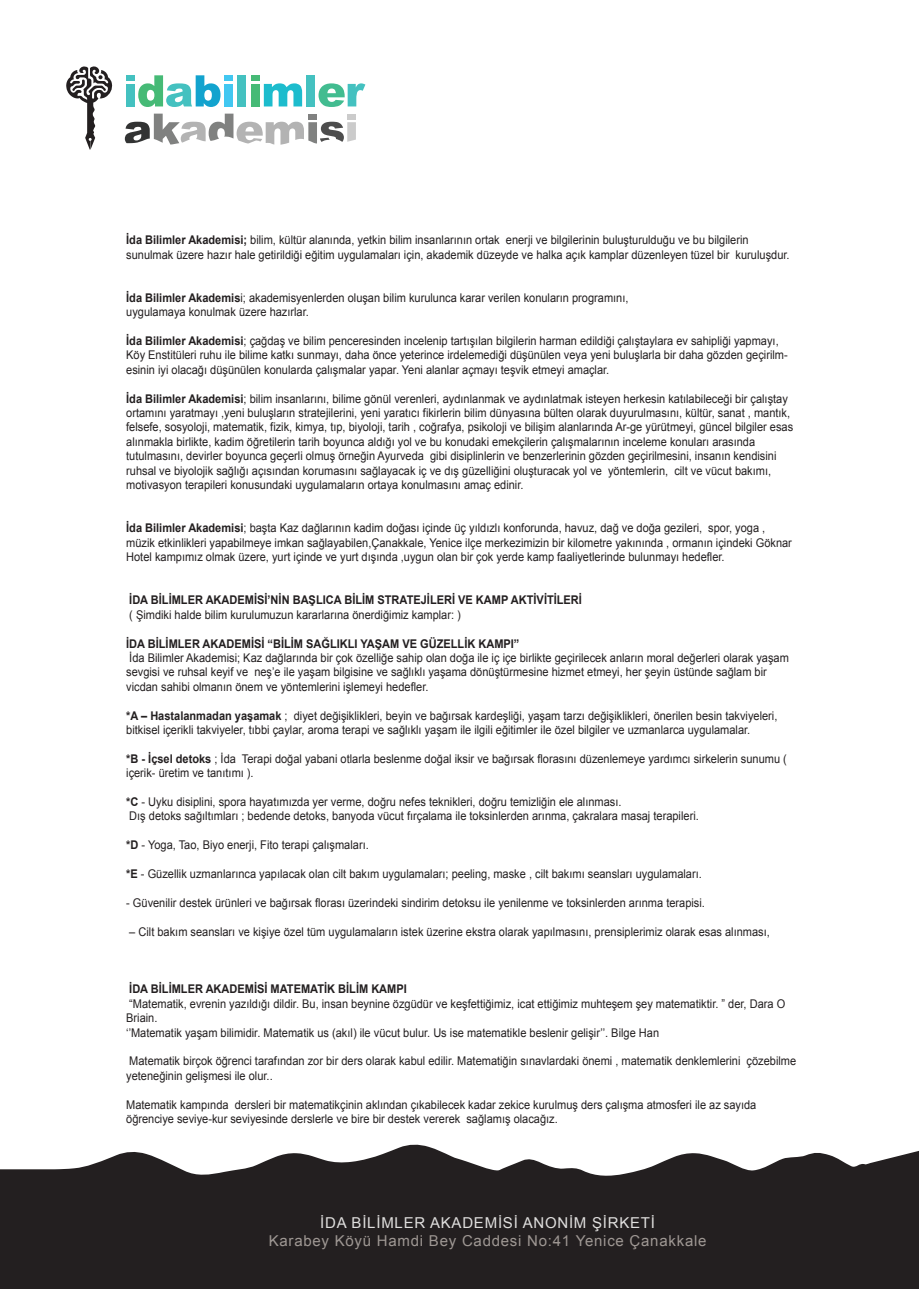
<style>
.page{position:relative;width:919px;height:1289px;background:#fff}
.page>*{position:absolute;margin:0;border:0;box-sizing:border-box;transform-origin:0 0}
.t1{font:15px "Arial";letter-spacing:.05em;color:#9e9793}
.t2{font:15px "Arial";letter-spacing:.05em;color:#e0dfde}
.t3{font:12px/14.4px "Arial";color:#231f20;scale:.92 1}
.t4{font:700 12px "Arial";color:#231f20;scale:.92 1}
.s1{font-weight:700}
</style>
<div class="page">
<svg style="left:0;top:1144px;width:918px;height:144px;background:#3e3b3b"></svg>
<div style="left:126px;top:84px;width:9px;height:22px;background:#44c1c0"></div>
<div style="left:126px;top:75px;width:9px;height:6px;background:#44c1c0"></div>
<svg style="left:138px;top:75px;width:82px;height:32px"></svg>
<div style="left:224px;top:75px;width:8px;height:6px;background:#41c7f1"></div>
<div style="left:224px;top:84px;width:8px;height:22px;background:#41c7f1"></div>
<div style="left:237px;top:75px;width:9px;height:31px;background:#44c1c0"></div>
<div style="left:251px;top:84px;width:8px;height:22px;background:#46ba76"></div>
<div style="left:251px;top:75px;width:8px;height:6px;background:#46ba76"></div>
<svg style="left:264px;top:83px;width:38px;height:23px"></svg>
<div style="left:306px;top:75px;width:9px;height:31px;background:#44c1c0"></div>
<svg style="left:318px;top:83px;width:47px;height:24px"></svg>
<svg style="left:125px;top:114px;width:231px;height:31px"></svg>
<div style="left:347px;top:114px;width:9px;height:5px;background:#cbcbcb"></div>
<svg style="left:66px;top:66px;width:47px;height:84px"></svg>
<p class="t3" style="left:126px;top:233px;width:722px"><span class="s1">İda Bilimler Akademisi;</span> bilim, kültür alanında, yetkin bilim insanlarının ortak enerji ve bilgilerinin buluşturulduğu ve bu bilgilerin sunulmak üzere hazır hale getirildiği eğitim uygulamaları için, akademik düzeyde ve halka açık kamplar düzenleyen tüzel bir kuruluşdur.</p>
<p class="t3" style="left:126px;top:290px;width:547px"><span class="s1">İda Bilimler Akademis</span>i; akademisyenlerden oluşan bilim kurulunca karar verilen konuların programını, uygulamaya konulmak üzere hazırlar.</p>
<p class="t3" style="left:126px;top:334px;width:720px"><span class="s1">İda Bilimler Akademisi</span>; çağdaş ve bilim penceresinden incelenip tartışılan bilgilerin harman edildiği çalıştaylara ev sahipliği yapmayı,<br>Köy Enstitüleri ruhu ile bilime katkı sunmayı, daha önce yeterince irdelemediği düşünülen veya yeni buluşlarla bir daha gözden geçirilm&shy;esinin iyi olacağı düşünülen konularda çalışmalar yapar. Yeni alanlar açmayı teşvik etmeyi amaçlar.</p>
<p class="t3" style="left:126px;top:391px;width:726px"><span class="s1">İda Bilimler Akademisi</span>; bilim insanlarını, bilime gönül verenleri, aydınlanmak ve aydınlatmak isteyen herkesin katılabileceği bir çalıştay ortamını yaratmayı ,yeni buluşların stratejilerini, yeni yaratıcı fikirlerin bilim dünyasına bülten olarak duyurulmasını, kültür, sanat , mantık, felsefe, sosyoloji, matematik, fizik, kimya, tıp, biyoloji, tarih , coğrafya, psikoloji ve bilişim alanlarında Ar-ge yürütmeyi, güncel bilgiler esas alınmakla birlikte, kadim öğretilerin tarih boyunca aldığı yol ve bu konudaki emekçilerin çalışmalarının inceleme konuları arasında tutulmasını, devirler boyunca geçerli olmuş örneğin Ayurveda gibi disiplinlerin ve benzerlerinin gözden geçirilmesini, insanın kendisini ruhsal ve biyolojik sağlığı açısından korumasını sağlayacak iç ve dış güzelliğini oluşturacak yol ve yöntemlerin, cilt ve vücut bakımı, motivasyon terapileri konusundaki uygulamaların ortaya konulmasını amaç edinir.</p>
<p class="t3" style="left:126px;top:521px;width:725px"><span class="s1">İda Bilimler Akademisi</span>; başta Kaz dağlarının kadim doğası içinde üç yıldızlı konforunda, havuz, dağ ve doğa gezileri, spor, yoga , müzik etkinlikleri yapabilmeye imkan sağlayabilen,Çanakkale, Yenice ilçe merkezimizin bir kilometre yakınında , ormanın içindeki Göknar<br>Hotel kampımız olmak üzere, yurt içinde ve yurt dışında ,uygun olan bir çok yerde kamp faaliyetlerinde bulunmayı hedefler.</p>
<p class="t4" style="left:129px;top:592px;width:493px">İDA BİLİMLER AKADEMİSİ’NİN BAŞLICA BİLİM STRATEJİLERİ VE KAMP AKTİVİTİLERİ</p>
<p class="t3" style="left:129px;top:607px;width:362px">( Şimdiki halde bilim kurulumuzun kararlarına önerdiğimiz kamplar: )</p>
<p class="t4" style="left:126px;top:635px;width:429px">İDA BİLİMLER AKADEMİSİ “BİLİM SAĞLIKLI YAŞAM VE GÜZELLİK KAMPI”</p>
<p class="t3" style="left:126px;top:650px;width:721px">İda Bilimler Akademisi; Kaz dağlarında bir çok özelliğe sahip olan doğa ile iç içe birlikte geçirilecek anların moral değerleri olarak yaşam sevgisi ve ruhsal keyif ve neş’e ile yaşam bilgisine ve sağlıklı yaşama dönüştürmesine hizmet etmeyi, her şeyin üstünde sağlam bir vicdan sahibi olmanın önem ve yöntemlerini işlemeyi hedefler.</p>
<p class="t3" style="left:126px;top:708px;width:709px"><span class="s1">*A – Hastalanmadan yaşamak</span> ; diyet değişiklikleri, beyin ve bağırsak kardeşliği, yaşam tarzı değişiklikleri, önerilen besin takviyeleri, bitkisel içerikli takviyeler, tıbbi çaylar, aroma terapi ve sağlıklı yaşam ile ilgili eğitimler ile özel bilgiler ve uzmanlarca uygulamalar.</p>
<p class="t3" style="left:126px;top:751px;width:719px"><span class="s1">*B - İçsel detoks</span> ; İda Terapi doğal yabani otlarla beslenme doğal iksir ve bağırsak florasını düzenlemeye yardımcı sirkelerin sunumu ( içerik- üretim ve tanıtımı ).</p>
<p class="t3" style="left:126px;top:794px;width:624px"><span class="s1">*C</span> - Uyku disiplini, spora hayatımızda yer verme, doğru nefes teknikleri, doğru temizliğin ele alınması.<br>Dış detoks sağıltımları ; bedende detoks, banyoda vücut fırçalama ile toksinlerden arınma, çakralara masaj terapileri.</p>
<p class="t3" style="left:126px;top:838px;width:265px"><span class="s1">*D</span> - Yoga, Tao, Biyo enerji, Fito terapi çalışmaları.</p>
<p class="t3" style="left:126px;top:866px;width:627px"><span class="s1">*E</span> - Güzellik uzmanlarınca yapılacak olan cilt bakım uygulamaları; peeling, maske , cilt bakımı seansları uygulamaları.</p>
<p class="t3" style="left:126px;top:895px;width:630px">- Güvenilir destek ürünleri ve bağırsak florası üzerindeki sindirim detoksu ile yenilenme ve toksinlerden arınma terapisi.</p>
<p class="t3" style="left:129px;top:924px;width:697px">– Cilt bakım seansları ve kişiye özel tüm uygulamaların istek üzerine ekstra olarak yapılmasını, prensiplerimiz olarak esas alınması,</p>
<p class="t4" style="left:129px;top:981px;width:303px">İDA BİLİMLER AKADEMİSİ MATEMATİK BİLİM KAMPI</p>
<p class="t3" style="left:126px;top:996px;width:717px">“Matematik, evrenin yazıldığı dildir. Bu, insan beynine özgüdür ve keşfettiğimiz, icat ettiğimiz muhteşem şey matematiktir. ” der, Dara O<br>Briain.<br>‘’Matematik yaşam bilimidir. Matematik us (akıl) ile vücut bulur. Us ise matematikle beslenir gelişir’’. Bilge Han</p>
<p class="t3" style="left:126px;top:1054px;width:729px">Matematik birçok öğrenci tarafından zor bir ders olarak kabul edilir. Matematiğin sınavlardaki önemi , matematik denklemlerini çözebilme yeteneğinin gelişmesi ile olur..</p>
<p class="t3" style="left:126px;top:1097px;width:686px">Matematik kampında dersleri bir matematikçinin aklından çıkabilecek kadar zekice kurulmuş ders çalışma atmosferi ile az sayıda öğrenciye seviye-kur seviyesinde derslerle ve bire bir destek vererek sağlamış olacağız.</p>
<p class="t2" style="left:320px;top:1212px;width:336px">İDA BİLİMLER AKADEMİSİ ANONİM ŞİRKETİ</p>
<p class="t1" style="left:269px;top:1230px;width:439px">Karabey Köyü Hamdi Bey Caddesi No:41 Yenice Çanakkale</p>
</div>
